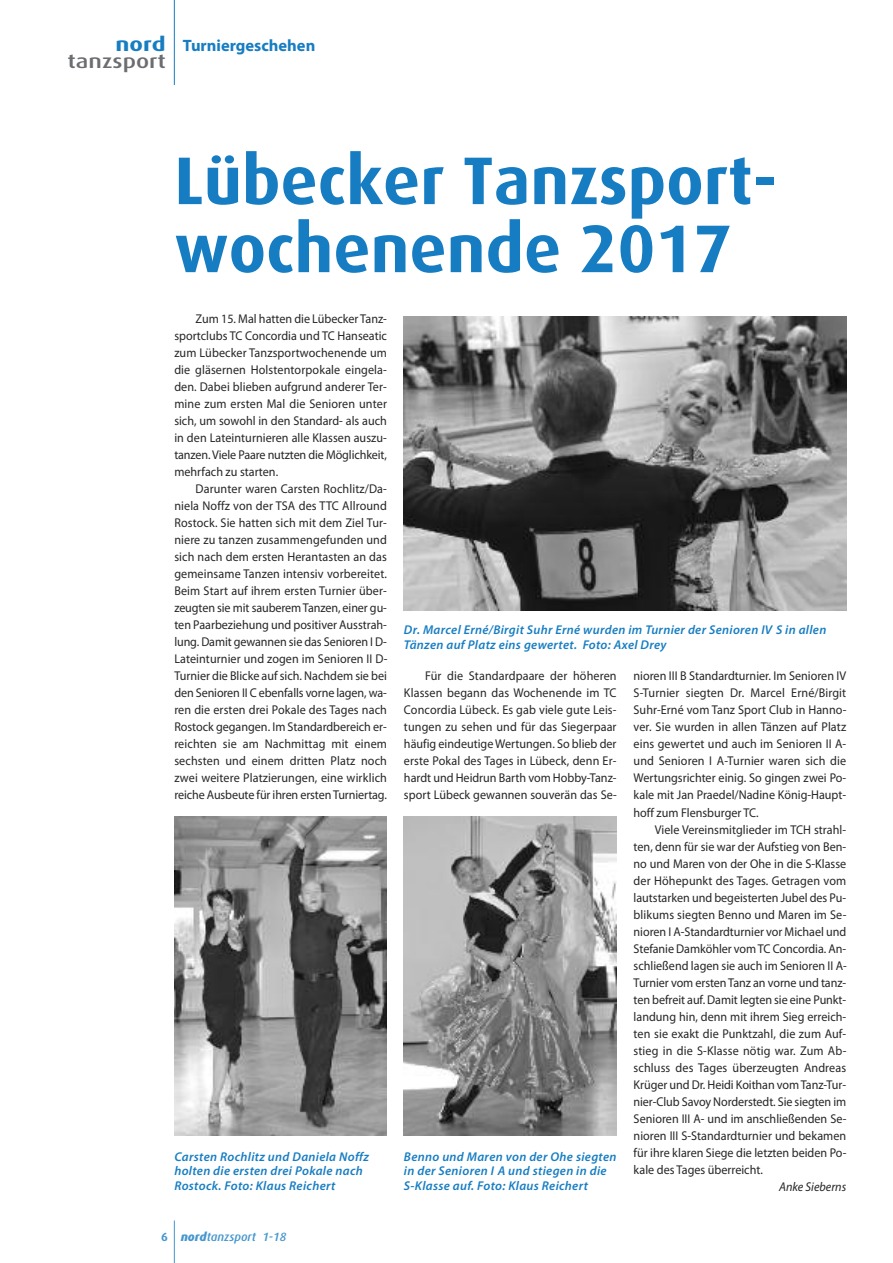
<style>
.page{position:relative;width:893px;height:1263px;background:#fff}
.page>*{position:absolute;margin:0;border:0;box-sizing:border-box;transform-origin:0 0}
.t1{font:700 67.5px/68.1px "Dax";color:#177dc2}
.t2{font:500 19.5px "Dax";color:#6c6d70;scale:1.25 1}
.t3{font:700 19.5px "Dax";color:#177dc2;scale:1.25 1}
.t4{font:700 16.5px "Myriad Pro";color:#177dc2}
.t5{font:12.75px/17px "Myriad Pro";color:#272526;text-align:justify;scale:.95 1}
.t6{font:italic 600 12.75px/14.9px "Myriad Pro";letter-spacing:.025em;color:#177dc2}
.t7{font:italic 12.75px "Myriad Pro";color:#272526;scale:.95 1}
.t8{font:italic 500 12px "Dax";color:#4697ce}
.s1{font-weight:700;font-style:normal}
.s2{font-weight:800}
</style>
<div class="page">
<hr style="left:174px;top:1220px;width:1px;height:43px;background:#4697ce">
<hr style="left:174px;top:0;width:1px;height:85px;background:#177dc2">
<img style="left:174px;top:817px;width:213px;height:319px">
<img style="left:404px;top:817px;width:213px;height:319px">
<img style="left:404px;top:316px;width:442px;height:294px">
<h2 class="t3" style="left:116px;top:33px;width:42px">nord</h2>
<h2 class="t2" style="left:68px;top:50px;width:80px">tanzsport</h2>
<p class="t4" style="left:183px;top:39px;width:134px">Turniergeschehen</p>
<h1 class="t1" style="left:174px;top:147px;width:604px">Lübecker Tanzsport&shy;wochenende 2017</h1>
<p class="t5" style="left:174px;top:311px;width:225px;text-indent:21px">Zum 15. Mal hatten die Lübecker Tanz&shy;sportclubs TC Concordia und TC Hanseatic zum Lübecker Tanzsportwochenende um die gläsernen Holstentorpokale eingela&shy;den. Dabei blieben aufgrund anderer Ter&shy;mine zum ersten Mal die Senioren unter sich, um sowohl in den Standard- als auch in den Lateinturnieren alle Klassen auszu&shy;tanzen.Viele Paare nutzten die Möglichkeit, mehrfach zu starten.</p>
<p class="t5" style="left:174px;top:482px;width:226px;text-indent:21px">Darunter waren Carsten Rochlitz/Da&shy;niela Noffz von der TSA des TTC Allround Rostock. Sie hatten sich mit dem Ziel Tur&shy;niere zu tanzen zusammengefunden und sich nach dem ersten Herantasten an das gemeinsame Tanzen intensiv vorbereitet.<br>Beim Start auf ihrem ersten Turnier über&shy;zeugten sie mit sauberemTanzen, einer gu&shy;ten Paarbeziehung und positiver Ausstrah&shy;lung. Damit gewannen sie das Senioren I D-Lateinturnier und zogen im Senioren II D-Turnier die Blicke auf sich. Nachdem sie bei den Senioren II C ebenfalls vorne lagen, wa&shy;ren die ersten drei Pokale des Tages nach Rostock gegangen. Im Standardbereich er&shy;reichten sie am Nachmittag mit einem sechsten und einem dritten Platz noch zwei weitere Platzierungen, eine wirklich reiche Ausbeute für ihren erstenTurniertag.</p>
<p class="t6" style="left:404px;top:623px;width:424px">Dr. Marcel Erné/Birgit Suhr Erné wurden im Turnier der Senioren IV S in allen<br>Tänzen auf Platz eins gewertet. Foto: Axel Drey</p>
<p class="t5" style="left:404px;top:669px;width:226px;text-indent:21px">Für die Standardpaare der höheren Klassen begann das Wochenende im TC Concordia Lübeck. Es gab viele gute Leis&shy;tungen zu sehen und für das Siegerpaar häufig eindeutige Wertungen. So blieb der erste Pokal des Tages in Lübeck, denn Er&shy;hardt und Heidrun Barth vom Hobby-Tanz&shy;sport Lübeck gewannen souverän das Se-</p>
<p class="t5" style="left:634px;top:669px;width:225px">nioren III B Standardturnier. Im Senioren IV S-Turnier siegten Dr. Marcel Erné/Birgit Suhr-Erné vom Tanz Sport Club in Hanno&shy;ver. Sie wurden in allen Tänzen auf Platz eins gewertet und auch im Senioren II A&shy;und Senioren I A-Turnier waren sich die Wertungsrichter einig. So gingen zwei Po&shy;kale mit Jan Praedel/Nadine König-Haupt&shy;hoff zum Flensburger TC.</p>
<p class="t5" style="left:634px;top:822px;width:226px;text-indent:21px">Viele Vereinsmitglieder im TCH strahl&shy;ten, denn für sie war der Aufstieg von Ben&shy;no und Maren von der Ohe in die S-Klasse der Höhepunkt des Tages. Getragen vom lautstarken und begeisterten Jubel des Pu&shy;blikums siegten Benno und Maren im Se&shy;nioren I A-Standardturnier vor Michael und Stefanie Damköhler vomTC Concordia. An&shy;schließend lagen sie auch im Senioren II A-Turnier vom erstenTanz an vorne und tanz&shy;ten befreit auf. Damit legten sie eine Punkt&shy;landung hin, denn mit ihrem Sieg erreich&shy;ten sie exakt die Punktzahl, die zum Auf&shy;stieg in die S-Klasse nötig war. Zum Ab&shy;schluss des Tages überzeugten Andreas Krüger und Dr. Heidi Koithan vomTanz-Tur&shy;nier-Club Savoy Norderstedt. Sie siegten im Senioren III A- und im anschließenden Se&shy;nioren III S-Standardturnier und bekamen für ihre klaren Siege die letzten beiden Po&shy;kale des Tages überreicht.</p>
<p class="t7" style="left:779px;top:1182px;width:72px">Anke Sieberns</p>
<p class="t6" style="left:174px;top:1150px;width:196px">Carsten Rochlitz und Daniela Noffz holten die ersten drei Pokale nach<br>Rostock. Foto: Klaus Reichert</p>
<p class="t6" style="left:404px;top:1150px;width:214px">Benno und Maren von der Ohe siegten in der Senioren I A und stiegen in die<br>S-Klasse auf. Foto: Klaus Reichert</p>
<p class="t8" style="left:161px;top:1230px;width:127px"><span class="s1">6</span> <span class="s2">nord</span>tanzsport 1-18</p>
</div>
